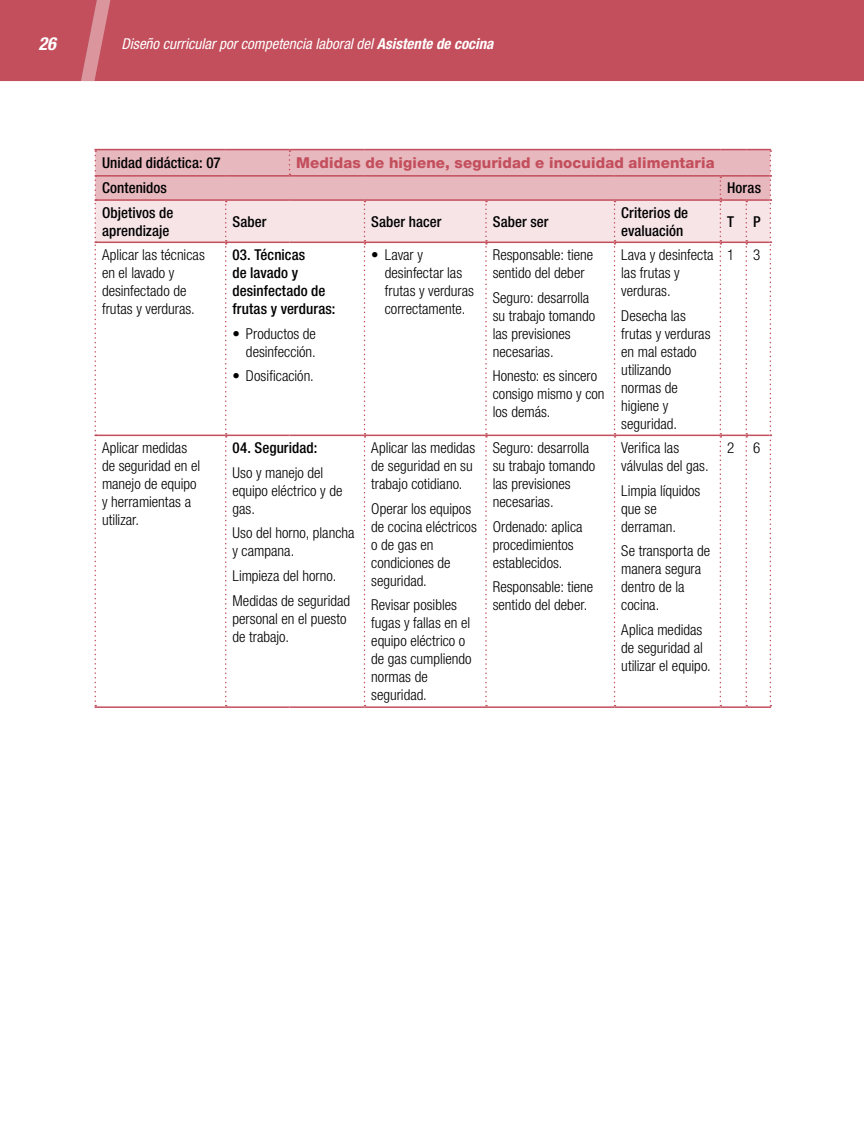
<style>
.page{position:relative;width:864px;height:1148px;background:#fff}
.page>*{position:absolute;margin:0;border:0;box-sizing:border-box;transform-origin:0 0}
.t1{font:italic 700 condensed 18px "Helvetica Neue LT Std";color:#fff}
.t2{font:300 condensed 15px/18px "Helvetica Neue LT Std";color:#000}
.t3{font:500 condensed 15px/18px "Helvetica Neue LT Std";letter-spacing:.005em;color:#000}
.t4{font:italic condensed 15px "Helvetica Neue LT Std";color:#fff}
.t5{font:800 15px "Helvetica Neue LT Std";letter-spacing:.01em;color:#c34e5c}
.s1{font-weight:700}
</style>
<div class="page">
<div style="left:113px;top:0;width:750px;height:81px;background:#c34e5c"></div>
<svg style="left:863px;top:0;width:1px;height:81px"></svg>
<svg style="left:0;top:0;width:113px;height:81px;background:#c55663"></svg>
<hr style="left:94px;top:706px;width:132px;height:2px;background:#c34e5c">
<hr style="left:226px;top:706px;width:63px;height:2px;background:#c34e5c">
<hr style="left:289px;top:706px;width:75px;height:2px;background:#c34e5c">
<hr style="left:364px;top:706px;width:122px;height:2px;background:#c34e5c">
<hr style="left:486px;top:706px;width:129px;height:2px;background:#c34e5c">
<hr style="left:615px;top:706px;width:105px;height:2px;background:#c34e5c">
<hr style="left:720px;top:706px;width:26px;height:2px;background:#c34e5c">
<hr style="left:746px;top:706px;width:25px;height:2px;background:#c34e5c">
<svg style="left:94px;top:149px;width:677px;height:557px"></svg>
<p class="t1" style="left:39px;top:33px;width:19px">26</p>
<p class="t4" style="left:121px;top:35px;width:374px">Diseño curricular por competencia laboral del <span class="s1">Asistente de cocina</span></p>
<p class="t3" style="left:102px;top:153px;width:120px">Unidad didáctica: 07</p>
<p class="t5" style="left:296px;top:154px;width:420px">Medidas de higiene, seguridad e inocuidad alimentaria</p>
<p class="t3" style="left:102px;top:179px;width:67px">Contenidos</p>
<p class="t3" style="left:727px;top:179px;width:35px">Horas</p>
<p class="t3" style="left:102px;top:203px;width:73px">Objetivos de aprendizaje</p>
<p class="t3" style="left:232px;top:212px;width:36px">Saber</p>
<p class="t3" style="left:371px;top:212px;width:72px">Saber hacer</p>
<p class="t3" style="left:493px;top:212px;width:57px">Saber ser</p>
<p class="t3" style="left:621px;top:203px;width:68px">Criterios de evaluación</p>
<p class="t3" style="left:727px;top:212px;width:8px">T</p>
<p class="t3" style="left:753px;top:212px;width:9px">P</p>
<p class="t2" style="left:102px;top:245px;width:104px">Aplicar las técnicas en el lavado y desinfectado de frutas y verduras.</p>
<p class="t3" style="left:232px;top:245px;width:105px">03. Técnicas<br>de lavado y desinfectado de frutas y verduras:</p>
<p class="t2" style="left:232px;top:324px;width:85px;text-align:right">• Productos de desinfección.</p>
<p class="t2" style="left:232px;top:367px;width:83px">• Dosificación.</p>
<p class="t2" style="left:621px;top:245px;width:94px">Lava y desinfecta las frutas y verduras.</p>
<p class="t2" style="left:621px;top:306px;width:91px">Desecha las frutas y verduras en mal estado utilizando normas de higiene y seguridad.</p>
<p class="t2" style="left:385px;top:245px;width:91px;text-indent:-14px">• Lavar y desinfectar las frutas y verduras correctamente.</p>
<p class="t2" style="left:493px;top:245px;width:102px">Responsable: tiene sentido del deber</p>
<p class="t2" style="left:727px;top:245px;width:35px">1 3</p>
<p class="t2" style="left:493px;top:288px;width:104px">Seguro: desarrolla su trabajo tomando las previsiones necesarias.</p>
<p class="t2" style="left:493px;top:367px;width:113px">Honesto: es sincero consigo mismo y con los demás.</p>
<p class="t2" style="left:102px;top:438px;width:100px">Aplicar medidas de seguridad en el manejo de equipo y herramientas a utilizar.</p>
<p class="t3" style="left:232px;top:438px;width:86px">04. Seguridad:</p>
<p class="t2" style="left:232px;top:463px;width:111px">Uso y manejo del equipo eléctrico y de gas.</p>
<p class="t2" style="left:232px;top:524px;width:124px">Uso del horno, plancha y campana.</p>
<p class="t2" style="left:232px;top:563px;width:119px;line-height:24.8px">Limpieza del horno.<br>Medidas de seguridad</p>
<p class="t2" style="left:232px;top:609px;width:116px">personal en el puesto de trabajo.</p>
<p class="t2" style="left:371px;top:438px;width:105px">Aplicar las medidas de seguridad en su trabajo cotidiano.</p>
<p class="t2" style="left:371px;top:499px;width:107px">Operar los equipos de cocina eléctricos o de gas en condiciones de seguridad.</p>
<p class="t2" style="left:371px;top:596px;width:102px">Revisar posibles fugas y fallas en el equipo eléctrico o de gas cumpliendo normas de seguridad.</p>
<p class="t2" style="left:493px;top:438px;width:104px">Seguro: desarrolla su trabajo tomando las previsiones necesarias.</p>
<p class="t2" style="left:493px;top:517px;width:91px">Ordenado: aplica procedimientos establecidos.</p>
<p class="t2" style="left:493px;top:578px;width:102px">Responsable: tiene sentido del deber.</p>
<p class="t2" style="left:621px;top:438px;width:89px">Verifica las válvulas del gas.</p>
<p class="t2" style="left:621px;top:481px;width:81px">Limpia líquidos que se derraman.</p>
<p class="t2" style="left:621px;top:542px;width:90px">Se transporta de manera segura dentro de la cocina.</p>
<p class="t2" style="left:621px;top:620px;width:91px">Aplica medidas de seguridad al utilizar el equipo.</p>
<p class="t2" style="left:727px;top:438px;width:35px">2 6</p>
</div>
